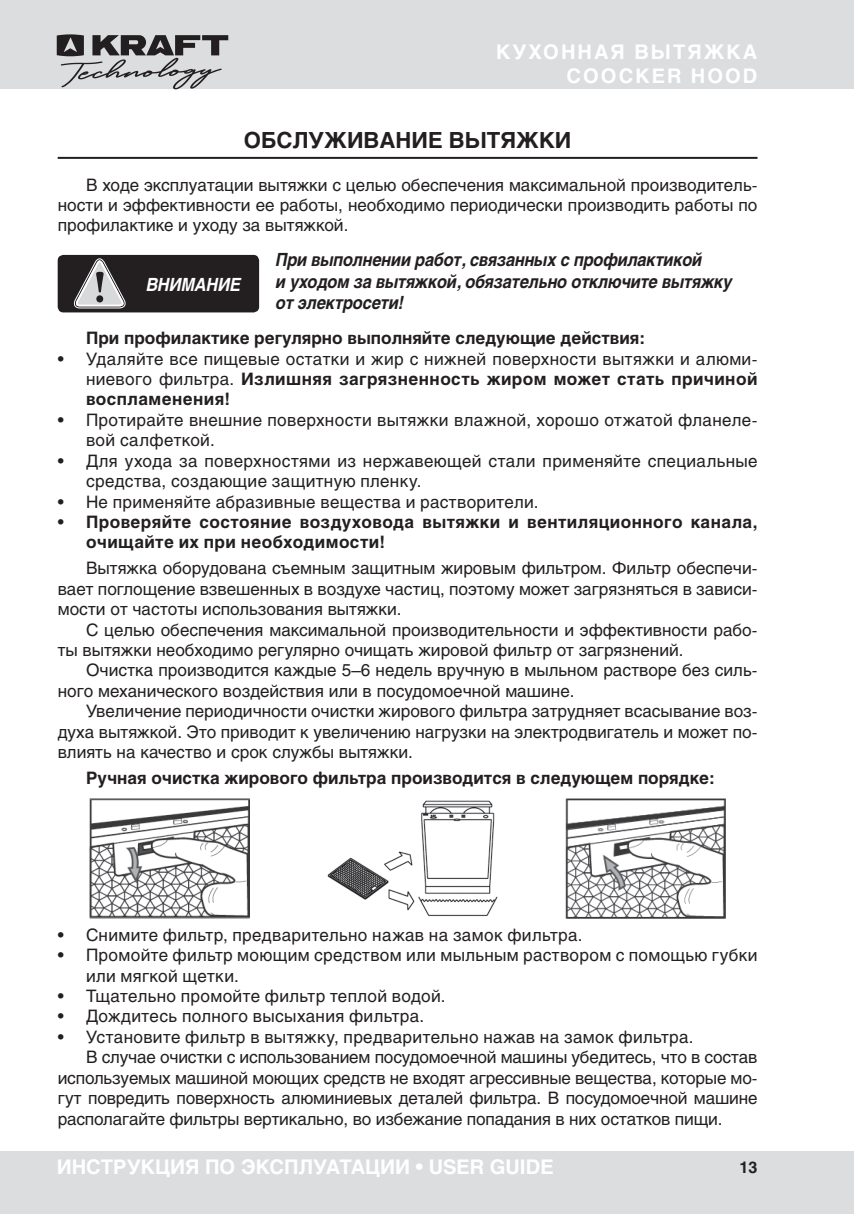
<style>
.page{position:relative;width:854px;height:1214px;background:#fff}
.page>*{position:absolute;margin:0;border:0;box-sizing:border-box;transform-origin:0 0}
.t1{font:700 22px "Helios C";color:#231f20}
.t2{font:700 20px "Helios";color:#fff}
.t3{font:700 20px/24px "Helios";letter-spacing:.1em;color:#fff;text-align:right}
.t4{font:italic 700 18px/21.6px "Helios";letter-spacing:-.01em;color:#231f20;scale:.9 1}
.t5{font:italic 700 18px "Helios";letter-spacing:-.01em;color:#fff;scale:.9 1}
.t6{font:17px/20.4px "Helios";color:#231f20;text-align:justify}
.t7{font:17px/20.4px "Helios";letter-spacing:.02em;color:#231f20}
.t8{font:700 17px "Helios";color:#231f20}
.t9{font:700 17px/20.4px "Helios";letter-spacing:.025em;color:#231f20}
.t10{font:700 16px "Helios";color:#231f20}
.s1{font-weight:700}
.s2{font-weight:400}
</style>
<div class="page">
<div style="left:0;top:0;width:853px;height:88px;background:#dcdddf"></div>
<div style="left:0;top:1151px;width:853px;height:62px;background:#dcdddf"></div>
<svg style="left:57px;top:34px;width:171px;height:55px"></svg>
<hr style="left:58px;top:157px;width:699px;height:2px;background:#231f20">
<div style="left:58px;top:255px;width:201px;height:57px;background:#231f20;border-radius:6px"></div>
<svg style="left:73px;top:258px;width:53px;height:50px"></svg>
<img style="left:90px;top:798px;width:159px;height:120px">
<img style="left:565px;top:798px;width:160px;height:120px">
<img style="left:327px;top:800px;width:171px;height:117px">
<p class="t3" style="left:496px;top:39px;width:263px">КУХОННАЯ ВЫТЯЖКА<br>СOOCKER HOOD</p>
<p class="t1" style="left:244px;top:127px;width:329px">ОБСЛУЖИВАНИЕ ВЫТЯЖКИ</p>
<p class="t6" style="left:58px;top:174px;width:701px;text-indent:28px">В ходе эксплуатации вытяжки с целью обеспечения максимальной производитель&shy;ности и эффективности ее работы, необходимо периодически производить работы по профилактике и уходу за вытяжкой.</p>
<p class="t4" style="left:276px;top:249px;width:508px">при выполнении работ, связанных с профилактикой<br>и уходом за вытяжкой, обязательно отключите вытяжку от электросети!</p>
<p class="t8" style="left:86px;top:328px;width:560px">При профилактике регулярно выполняйте следующие действия:</p>
<p class="t6" style="left:86px;top:348px;width:672px;text-indent:-28px">• Удаляйте все пищевые остатки и жир с нижней поверхности вытяжки и алюми&shy;ниевого фильтра. <span class="s1">Излишняя загрязненность жиром может стать причиной воспламенения!</span></p>
<p class="t7" style="left:86px;top:409px;width:672px;text-indent:-28px">• Протирайте внешние поверхности вытяжки влажной, хорошо отжатой фланеле&shy;вой салфеткой.</p>
<p class="t7" style="left:86px;top:450px;width:672px;text-indent:-28px">• Для ухода за поверхностями из нержавеющей стали применяйте специальные средства, создающие защитную пленку.</p>
<p class="t7" style="left:58px;top:491px;width:482px">• Не применяйте абразивные вещества и растворители.</p>
<p class="t9" style="left:86px;top:511px;width:672px;text-indent:-28px"><span class="s2">•</span> Проверяйте состояние воздуховода вытяжки и вентиляционного канала, очищайте их при необходимости!</p>
<p class="t6" style="left:58px;top:558px;width:701px;text-indent:28px">Вытяжка оборудована съемным защитным жировым фильтром. Фильтр обеспечи&shy;вает поглощение взвешенных в воздухе частиц, поэтому может загрязняться в зависи&shy;мости от частоты использования вытяжки.</p>
<p class="t6" style="left:58px;top:619px;width:701px;text-indent:28px">С целью обеспечения максимальной производительности и эффективности рабо&shy;ты вытяжки необходимо регулярно очищать жировой фильтр от загрязнений.</p>
<p class="t6" style="left:58px;top:660px;width:701px;text-indent:28px">Очистка производится каждые 5–6 недель вручную в мыльном растворе без силь&shy;ного механического воздействия или в посудомоечной машине.</p>
<p class="t6" style="left:58px;top:700px;width:701px;text-indent:28px">Увеличение периодичности очистки жирового фильтра затрудняет всасывание воз&shy;духа вытяжкой. Это приводит к увеличению нагрузки на электродвигатель и может по&shy;влиять на качество и срок службы вытяжки.</p>
<p class="t8" style="left:86px;top:768px;width:630px">Ручная очистка жирового фильтра производится в следующем порядке:</p>
<p class="t5" style="left:146px;top:274px;width:107px">в НИма НИе</p>
<p class="t7" style="left:58px;top:924px;width:526px">• Снимите фильтр, предварительно нажав на замок фильтра.</p>
<p class="t7" style="left:86px;top:944px;width:672px;text-indent:-28px">• Промойте фильтр моющим средством или мыльным раствором с помощью губки или мягкой щетки.</p>
<p class="t7" style="left:58px;top:985px;width:389px">• Тщательно промойте фильтр теплой водой.</p>
<p class="t7" style="left:58px;top:1005px;width:368px">• Дождитесь полного высыхания фильтра.</p>
<p class="t7" style="left:58px;top:1026px;width:637px">• Установите фильтр в вытяжку, предварительно нажав на замок фильтра.</p>
<p class="t6" style="left:86px;top:1046px;width:672px">В случае очистки с использованием посудомоечной машины убедитесь, что в состав</p>
<p class="t6" style="left:58px;top:1067px;width:701px">используемых машиной моющих средств не входят агрессивные вещества, которые мо-</p>
<p class="t6" style="left:58px;top:1087px;width:701px">гут повредить поверхность алюминиевых деталей фильтра. В посудомоечной машине</p>
<p class="t6" style="left:58px;top:1107px;width:666px">располагайте фильтры вертикально, во избежание попадания в них остатков пищи.</p>
<p class="t2" style="left:57px;top:1155px;width:498px">ИНСТРУКЦИЯ ПО ЭКСПЛУАТАЦИИ • USER GUIDE</p>
<p class="t10" style="left:739px;top:1157px;width:19px">13</p>
</div>
